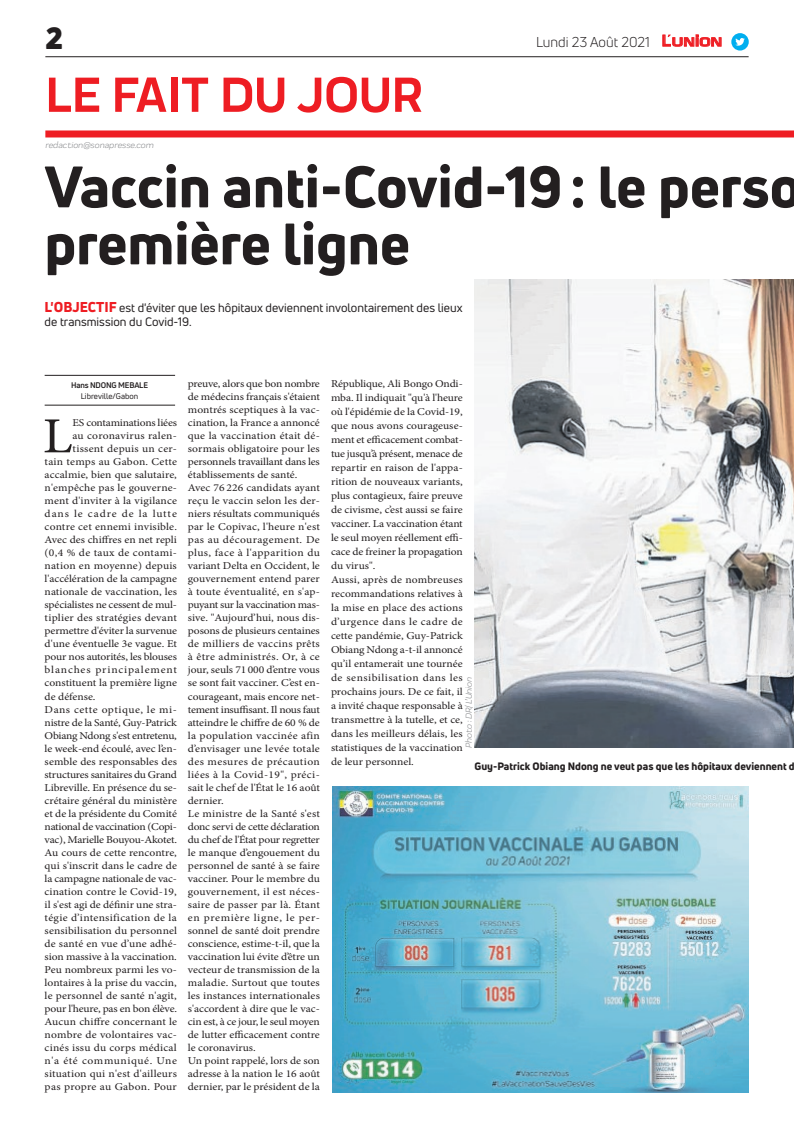
<style>
.page{position:relative;width:794px;height:1129px;background:#fff}
.page>*{position:absolute;margin:0;border:0;box-sizing:border-box;transform-origin:0 0}
.t1{font:800 57px/57px "Uni Neue";color:#231f20}
.t2{font:700 51px "Praktika";color:#ee1d23}
.t3{font:50.5px "Minion Pro";color:#231f20;scale:1.1 1}
.t4{font:900 30px "Uni Neue";color:#231f20}
.t5{font:14px "Uni Neue";color:#231f20}
.t6{font:12px/14.4px "Uni Neue";color:#231f20}
.t7{font:10.5px/13px "Minion Pro";color:#231f20;scale:1.1 1}
.t8{font:10.5px "Minion Pro";letter-spacing:-.025em;color:#231f20;scale:1.1 1}
.t9{font:10.5px "Minion Pro";letter-spacing:.02em;color:#231f20;scale:1.1 1}
.t10{font:800 10.5px "Uni Neue";color:#231f20}
.t11{font:10.5px "Minion Pro";letter-spacing:.025em;color:#231f20;scale:1.1 1}
.t12{font:10.5px "Minion Pro";letter-spacing:-.02em;color:#231f20;scale:1.1 1}
.t13{font:10.5px "Minion Pro";letter-spacing:.07em;color:#231f20;scale:1.1 1}
.t14{font:10.5px "Minion Pro";letter-spacing:.045em;color:#231f20;scale:1.1 1}
.t15{font:10.5px "Minion Pro";letter-spacing:.075em;color:#231f20;scale:1.1 1}
.t16{font:10.5px "Minion Pro";letter-spacing:.05em;color:#231f20;scale:1.1 1}
.t17{font:italic 9px "Praktika";color:#818386}
.t18{font:8px "Uni Neue";color:#231f20}
.t19{font:700 8px "Uni Neue";letter-spacing:-.02em;color:#231f20}
.s1{font-family:"Eurostile";font-weight:600;font-size:14.9px;color:#ee1d23}
.s2{font-family:"Eurostile";font-weight:600;font-size:11.4px;color:#ee1d23}
.s3{font-weight:800;font-size:14px;color:#ee1d23}
</style>
<div class="page">
<hr style="left:45px;top:56px;width:703px;height:1px;background:#231f20">
<img style="left:332px;top:786px;width:416px;height:305px">
<svg style="left:662px;top:34px;width:60px;height:13px"></svg>
<div style="left:731px;top:33px;width:17px;height:18px;background:#00aeef;border-radius:50%"></div>
<svg style="left:735px;top:38px;width:10px;height:8px"></svg>
<div style="left:45px;top:130px;width:749px;height:7px;background:#ee1d23"></div>
<hr style="left:45px;top:404px;width:130px;height:1px;background:#231f20">
<hr style="left:45px;top:375px;width:130px;height:1px;background:#231f20">
<img style="left:474px;top:279px;width:320px;height:468px">
<h3 class="t4" style="left:45px;top:17px;width:19px">2</h3>
<h2 class="t2" style="left:45px;top:54px;width:378px">LE FAIT DU JOUR</h2>
<p class="t17" style="left:45px;top:139px;width:110px">redaction@sonapresse.com</p>
<h3 class="t5" style="left:536px;top:33px;width:187px">Lundi 23 Août 2021 <span class="s1">L</span><span class="s2">UNION</span></h3>
<h1 class="t1" style="left:45px;top:157px;width:758px">Vaccin anti-Covid-19: le perso première ligne</h1>
<p class="t6" style="left:45px;top:300px;width:419px"><span class="s3">L'OBJECTIF</span> est d'éviter que les hôpitaux deviennent involontairement des lieux de transmission du Covid-19.</p>
<p class="t19" style="left:71px;top:380px;width:78px">Hans NDONG MEBALE</p>
<p class="t18" style="left:81px;top:391px;width:59px">Libreville/Gabon</p>
<h3 class="t3" style="left:43px;top:402px;width:29px">L</h3>
<p class="t7" style="left:73px;top:416px;width:96px">ES contaminations liées</p>
<p class="t9" style="left:73px;top:429px;width:96px">au coronavirus ralen-</p>
<p class="t9" style="left:73px;top:442px;width:96px">tissent depuis un cer-</p>
<p class="t7" style="left:45px;top:455px;width:122px">tain temps au Gabon. Cette</p>
<p class="t7" style="left:45px;top:468px;width:122px">accalmie, bien que salutaire,</p>
<p class="t7" style="left:45px;top:481px;width:122px">n'empêche pas le gouverne-</p>
<p class="t7" style="left:45px;top:494px;width:122px">ment d'inviter à la vigilance</p>
<p class="t15" style="left:45px;top:507px;width:122px">dans le cadre de la lutte</p>
<p class="t7" style="left:45px;top:520px;width:122px">contre cet ennemi invisible.</p>
<p class="t7" style="left:45px;top:533px;width:122px">Avec des chiffres en net repli</p>
<p class="t11" style="left:45px;top:546px;width:122px">(0,4 % de taux de contami-</p>
<p class="t7" style="left:45px;top:559px;width:122px">nation en moyenne) depuis</p>
<p class="t7" style="left:45px;top:572px;width:122px">l'accélération de la campagne</p>
<p class="t7" style="left:45px;top:585px;width:122px">nationale de vaccination, les</p>
<p class="t7" style="left:45px;top:598px;width:122px">spécialistes ne cessent de mul-</p>
<p class="t9" style="left:45px;top:611px;width:122px">tiplier des stratégies devant</p>
<p class="t7" style="left:45px;top:624px;width:122px">permettre d'éviter la survenue</p>
<p class="t7" style="left:45px;top:637px;width:122px">d'une éventuelle 3e vague. Et</p>
<p class="t7" style="left:45px;top:650px;width:122px">pour nos autorités, les blouses</p>
<p class="t13" style="left:45px;top:663px;width:122px">blanches principalement</p>
<p class="t7" style="left:45px;top:676px;width:122px">constituent la première ligne</p>
<p class="t7" style="left:45px;top:689px;width:48px">de défense.</p>
<p class="t14" style="left:45px;top:702px;width:122px">Dans cette optique, le mi-</p>
<p class="t8" style="left:45px;top:715px;width:122px">nistre de la Santé, Guy-Patrick</p>
<p class="t8" style="left:45px;top:728px;width:122px">Obiang Ndong s'est entretenu,</p>
<p class="t7" style="left:45px;top:741px;width:122px">le week-end écoulé, avec l’en-</p>
<p class="t7" style="left:45px;top:754px;width:122px">semble des responsables des</p>
<p class="t12" style="left:45px;top:767px;width:122px">structures sanitaires du Grand</p>
<p class="t7" style="left:45px;top:780px;width:122px">Libreville. En présence du se-</p>
<p class="t7" style="left:45px;top:793px;width:122px">crétaire général du ministère</p>
<p class="t7" style="left:45px;top:806px;width:122px">et de la présidente du Comité</p>
<p class="t8" style="left:45px;top:819px;width:122px">national de vaccination (Copi-</p>
<p class="t8" style="left:45px;top:832px;width:122px">vac), Marielle Bouyou-Akotet.</p>
<p class="t7" style="left:45px;top:845px;width:122px">Au cours de cette rencontre,</p>
<p class="t7" style="left:45px;top:858px;width:122px">qui s'inscrit dans le cadre de</p>
<p class="t7" style="left:45px;top:871px;width:122px">la campagne nationale de vac-</p>
<p class="t7" style="left:45px;top:884px;width:122px">cination contre le Covid-19,</p>
<p class="t7" style="left:45px;top:897px;width:122px">il s'est agi de définir une stra-</p>
<p class="t11" style="left:45px;top:910px;width:122px">tégie d’intensification de la</p>
<p class="t7" style="left:45px;top:923px;width:122px">sensibilisation du personnel</p>
<p class="t7" style="left:45px;top:936px;width:122px">de santé en vue d’une adhé-</p>
<p class="t7" style="left:45px;top:949px;width:122px">sion massive à la vaccination.</p>
<p class="t7" style="left:45px;top:962px;width:122px">Peu nombreux parmi les vo-</p>
<p class="t7" style="left:45px;top:975px;width:122px">lontaires à la prise du vaccin,</p>
<p class="t7" style="left:45px;top:988px;width:122px">le personnel de santé n'agit,</p>
<p class="t7" style="left:45px;top:1001px;width:122px">pour l'heure, pas en bon élève.</p>
<p class="t7" style="left:45px;top:1014px;width:122px">Aucun chiffre concernant le</p>
<p class="t7" style="left:45px;top:1027px;width:122px">nombre de volontaires vac-</p>
<p class="t9" style="left:45px;top:1040px;width:122px">cinés issu du corps médical</p>
<p class="t16" style="left:45px;top:1053px;width:122px">n'a été communiqué. Une</p>
<p class="t7" style="left:45px;top:1066px;width:122px">situation qui n'est d'ailleurs</p>
<p class="t7" style="left:45px;top:1079px;width:122px">pas propre au Gabon. Pour</p>
<p class="t7" style="left:188px;top:377px;width:122px">preuve, alors que bon nombre de médecins français s'étaient montrés sceptiques à la vac&shy;cination, la France a annoncé que la vaccination était dé&shy;sormais obligatoire pour les personnels travaillant dans les établissements de santé.<br>Avec 76 226 candidats ayant reçu le vaccin selon les der&shy;niers résultats communiqués par le Copivac, l'heure n'est pas au découragement. De plus, face à l'apparition du variant Delta en Occident, le gouvernement entend parer à toute éventualité, en s'ap&shy;puyant sur la vaccination mas&shy;sive. "Aujourd’hui, nous dis&shy;posons de plusieurs centaines de milliers de vaccins prêts à être administrés. Or, à ce jour, seuls 71000 d’entre vous se sont fait vacciner. C’est en&shy;courageant, mais encore net&shy;tement insuffisant. Il nous faut atteindre le chiffre de 60 % de la population vaccinée afin d’envisager une levée totale des mesures de précaution liées à la Covid-19", préci&shy;sait le chef de l'État le 16 août dernier.<br>Le ministre de la Santé s'est donc servi de cette déclaration du chef de l'État pour regretter le manque d’engouement du personnel de santé à se faire vacciner. Pour le membre du gouvernement, il est néces&shy;saire de passer par là. Étant en première ligne, le per&shy;sonnel de santé doit prendre conscience, estime-t-il, que la vaccination lui évite d’être un vecteur de transmission de la maladie. Surtout que toutes les instances internationales s'accordent à dire que le vac&shy;cin est, à ce jour, le seul moyen de lutter efficacement contre le coronavirus.<br>Un point rappelé, lors de son adresse à la nation le 16 août dernier, par le président de la</p>
<p class="t7" style="left:331px;top:377px;width:121px;line-height:14px">République, Ali Bongo Ondi&shy;mba. Il indiquait "qu'à l'heure où l'épidémie de la Covid-19, que nous avons courageuse&shy;ment et efficacement combat&shy;tue jusqu’à présent, menace de repartir en raison de l'appa&shy;rition de nouveaux variants, plus contagieux, faire preuve de civisme, c’est aussi se faire vacciner. La vaccination étant le seul moyen réellement effi&shy;cace de freiner la propagation du virus".<br>Aussi, après de nombreuses recommandations relatives à la mise en place des actions d’urgence dans le cadre de cette pandémie, Guy-Patrick<br>Obiang Ndong a-t-il annoncé qu’il entamerait une tournée de sensibilisation dans les prochains jours. De ce fait, il a invité chaque responsable à transmettre à la tutelle, et ce, dans les meilleurs délais, les statistiques de la vaccination de leur personnel.</p>
<p class="t17" style="left:462px;top:747px;width:73px;rotate:-90deg">Photo : DR/ L’Union</p>
<p class="t10" style="left:474px;top:758px;width:322px">Guy-Patrick Obiang Ndong ne veut pas que les hôpitaux deviennent d</p>
</div>
